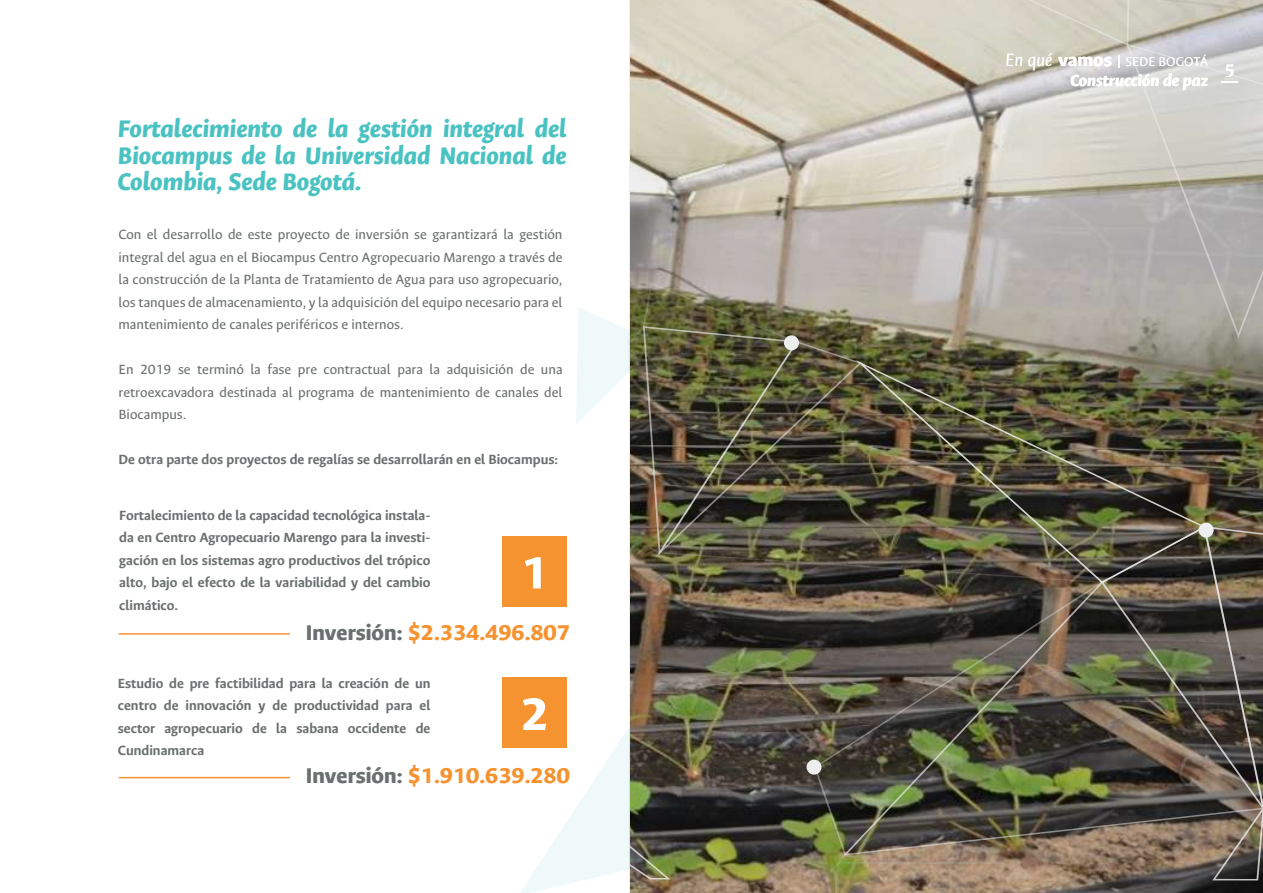
<style>
.page{position:relative;width:1263px;height:893px;background:#fff}
.page>*{position:absolute;margin:0;border:0;box-sizing:border-box;transform-origin:0 0}
.t1{font:800 51px "Ancizar Sans";color:#fff}
.t2{font:italic 800 27px/26.4px "Ancizar Sans";color:#4bc2c2;text-align:justify}
.t3{font:800 24px "Ancizar Sans";color:#f69331}
.t4{font:italic 300 19.95px "Ancizar Sans";color:#fff}
.t5{font:italic 800 18px "Ancizar Sans";color:#fff}
.t6{font:700 16.5px "Merriweather";color:#fff}
.t7{font:15px/22.5px "Ancizar Sans";color:#6b6f70;text-align:justify}
.t8{font:700 15px/22.5px "Ancizar Sans";color:#6b6f70;text-align:justify}
.t9{font:300 14.25px "Ancizar Sans";color:#fff}
.s1{color:#6b6f70}
.s2{font-weight:800;font-size:19.95px}
</style>
<div class="page">
<div style="left:503px;top:536px;width:64px;height:70px;background:#f69331"></div>
<div style="left:503px;top:678px;width:64px;height:70px;background:#f69331"></div>
<hr style="left:119px;top:633px;width:171px;height:2px;background:#f69331">
<hr style="left:119px;top:777px;width:171px;height:1px;background:#f69331">
<svg style="left:521px;top:729px;width:108px;height:164px"></svg>
<svg style="left:576px;top:308px;width:53px;height:116px"></svg>
<img style="left:629px;top:0;width:634px;height:893px">
<svg style="left:918px;top:0;width:345px;height:338px;background:#c2bfb8"></svg>
<h2 class="t2" style="left:118px;top:115px;width:450px">Fortalecimiento de la gestión integral del Biocampus de la Universidad Nacional de Colombia, Sede Bogotá.</h2>
<p class="t7" style="left:118px;top:224px;width:446px">Con el desarrollo de este proyecto de inversión se garantizará la gestión integral del agua en el Biocampus Centro Agropecuario Marengo a través de la construcción de la Planta de Tratamiento de Agua para uso agropecuario, los tanques de almacenamiento, y la adquisición del equipo necesario para el mantenimiento de canales periféricos e internos.</p>
<p class="t7" style="left:118px;top:359px;width:446px">En 2019 se terminó la fase pre contractual para la adquisición de una retroexcavadora destinada al programa de mantenimiento de canales del Biocampus.</p>
<p class="t8" style="left:118px;top:448px;width:441px">De otra parte dos proyectos de regalías se desarrollarán en el Biocampus:</p>
<p class="t8" style="left:119px;top:504px;width:313px">Fortalecimiento de la capacidad tecnológica instala&shy;da en Centro Agropecuario Marengo para la investi&shy;gación en los sistemas agro productivos del trópico alto, bajo el efecto de la variabilidad y del cambio climático.</p>
<h3 class="t3" style="left:306px;top:619px;width:266px"><span class="s1">Inversión:</span> $2.334.496.807</h3>
<h1 class="t1" style="left:521px;top:544px;width:29px">1</h1>
<p class="t8" style="left:118px;top:672px;width:314px">Estudio de pre factibilidad para la creación de un centro de innovación y de productividad para el sector agropecuario de la sabana occidente de Cundinamarca</p>
<h3 class="t3" style="left:306px;top:762px;width:266px"><span class="s1">Inversión:</span> $1.910.639.280</h3>
<h1 class="t1" style="left:521px;top:686px;width:29px">2</h1>
<h3 class="t4" style="left:1005px;top:49px;width:49px">En qué</h3>
<p class="t9" style="left:1058px;top:54px;width:151px"><span class="s2">vamos</span> SEDE BOGOTÁ</p>
<p class="t5" style="left:1070px;top:70px;width:139px">Construcción de paz</p>
<p class="t6" style="left:1225px;top:60px;width:11px">5</p>
</div>
